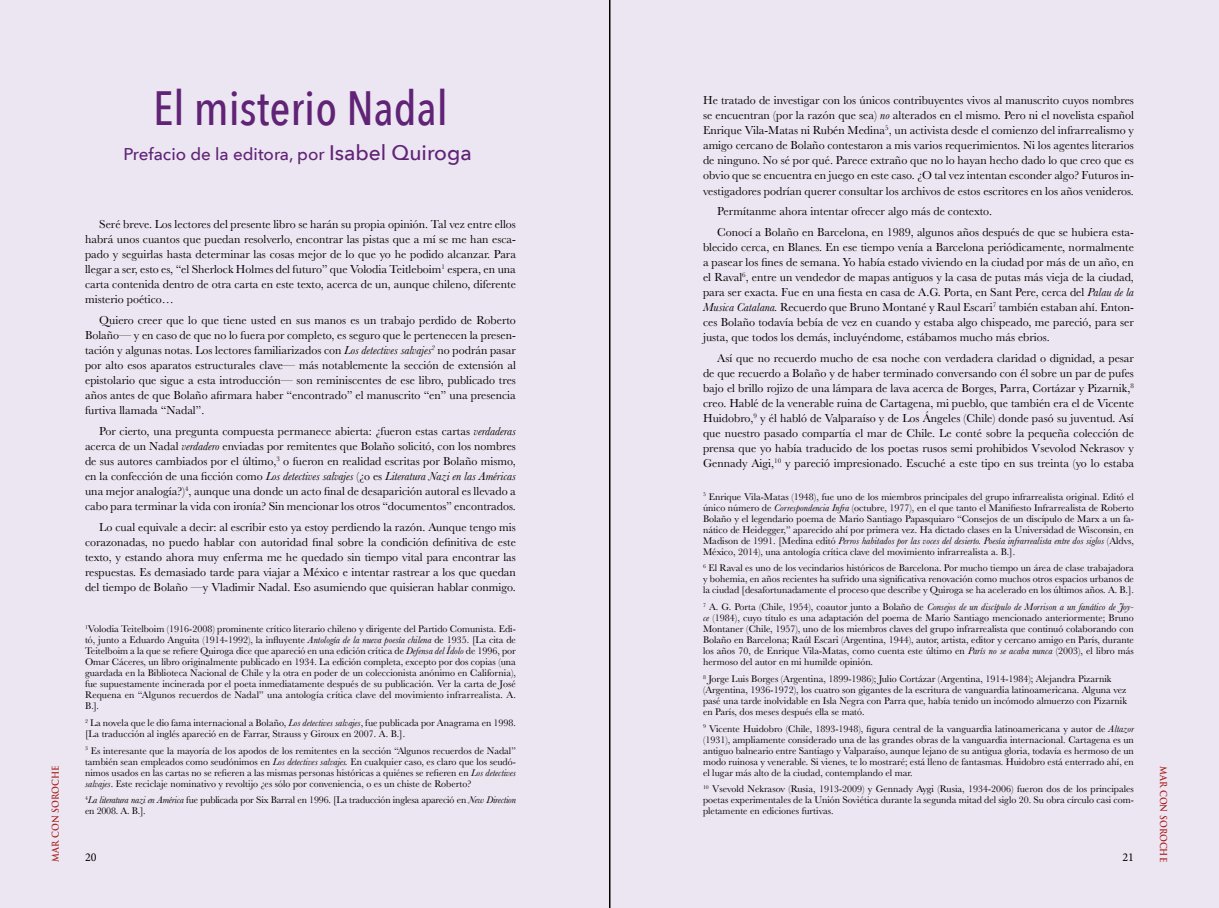
<style>
.page{position:relative;width:1219px;height:908px;background:#fff}
.page>*{position:absolute;margin:0;border:0;box-sizing:border-box;transform-origin:0 0}
.t1{font:500 48px "Avenir Next Condensed";color:#602376}
.t2{font:500 17px "Avenir Next";color:#602376}
.t3{font:12px/15px "Baskerville";color:#000;text-align:justify}
.t4{font:12px "Minion Pro";color:#000}
.t5{font:10px/11px "Baskerville";color:#000;text-align:justify}
.t6{font:10px/11px "Baskerville";letter-spacing:-.02em;color:#000}
.t7{font:700 9.2px "Trajan Pro";color:#a81916;scale:.91 1}
.s1{font-size:21px}
.s2{font-style:italic}
</style>
<div class="page">
<div style="left:0;top:0;width:609px;height:907px;background:#ece6f2"></div>
<div style="left:609px;top:0;width:610px;height:907px;background:#ece6f2"></div>
<hr style="left:609px;top:0;width:1px;height:907px;background:#000">
<p class="t7" style="left:50px;top:861px;width:107px;rotate:-90deg">MAR CON SOROCHE</p>
<h1 class="t1" style="left:153px;top:79px;width:296px">El misterio Nadal</h1>
<h2 class="t2" style="left:124px;top:140px;width:350px">Prefacio de la editora, por <span class="s1">Isabel Quiroga</span></h2>
<p class="t3" style="left:85px;top:217px;width:432px;text-indent:14px">Seré breve. Los lectores del presente libro se harán su propia opinión. Tal vez entre ellos habrá unos cuantos que puedan resolverlo, encontrar las pistas que a mí se me han esca&shy;pado y seguirlas hasta determinar las cosas mejor de lo que yo he podido alcanzar. Para llegar a ser, esto es, “el Sherlock Holmes del futuro” que Volodia Teitleboim<sup>1</sup> espera, en una carta contenida dentro de otra carta en este texto, acerca de un, aunque chileno, diferente misterio poético…</p>
<p class="t3" style="left:85px;top:313px;width:432px;text-indent:14px">Quiero creer que lo que tiene usted en sus manos es un trabajo perdido de Roberto Bolaño— y en caso de que no lo fuera por completo, es seguro que le pertenecen la presen&shy;tación y algunas notas. Los lectores familiarizados con <span class="s2">Los detectives salvajes</span><sup>2</sup> no podrán pasar por alto esos aparatos estructurales clave— más notablemente la sección de extensión al epistolario que sigue a esta introducción— son reminiscentes de ese libro, publicado tres años antes de que Bolaño afirmara haber “encontrado” el manuscrito “en” una presencia furtiva llamada “Nadal”.</p>
<p class="t3" style="left:85px;top:423px;width:432px;text-indent:14px">Por cierto, una pregunta compuesta permanece abierta: ¿fueron estas cartas <span class="s2">verdaderas </span>acerca de un Nadal <span class="s2">verdadero</span> enviadas por remitentes que Bolaño solicitó, con los nombres de sus autores cambiados por el último,<sup>3</sup> o fueron en realidad escritas por Bolaño mismo, en la confección de una ficción como <span class="s2">Los detectives salvajes</span> (¿o es <span class="s2">Literatura Nazi en las Américas </span>una mejor analogía?)<sup>4</sup>, aunque una donde un acto final de desaparición autoral es llevado a cabo para terminar la vida con ironía? Sin mencionar los otros “documentos” encontrados.</p>
<p class="t3" style="left:85px;top:519px;width:432px;text-indent:14px">Lo cual equivale a decir: al escribir esto ya estoy perdiendo la razón. Aunque tengo mis corazonadas, no puedo hablar con autoridad final sobre la condición definitiva de este texto, y estando ahora muy enferma me he quedado sin tiempo vital para encontrar las respuestas. Es demasiado tarde para viajar a México e intentar rastrear a los que quedan del tiempo de Bolaño —y Vladimir Nadal. Eso asumiendo que quisieran hablar conmigo.</p>
<p class="t5" style="left:85px;top:623px;width:432px"><sup>1</sup>Volodia Teitelboim (1916-2008) prominente crítico literario chileno y dirigente del Partido Comunista. Edi&shy;tó, junto a Eduardo Anguita (1914-1992), la influyente <span class="s2">Antología de la nueva poesía chilena</span> de 1935. [La cita de Teitelboim a la que se refiere Quiroga dice que apareció en una edición crítica de <span class="s2">Defensa del Ídolo</span> de 1996, por Omar Cáceres, un libro originalmente publicado en 1934. La edición completa, excepto por dos copias (una guardada en la Biblioteca Nacional de Chile y la otra en poder de un coleccionista anónimo en California), fue supuestamente incinerada por el poeta inmediatamente después de su publicación. Ver la carta de José Requena en “Algunos recuerdos de Nadal” una antología crítica clave del movimiento infrarrealista. A.<br>B.].</p>
<p class="t5" style="left:85px;top:717px;width:432px"><sup>2</sup> La novela que le dio fama internacional a Bolaño, <span class="s2">Los detectives salvajes</span>, fue publicada por Anagrama en 1998. [La traducción al inglés apareció en de Farrar, Strauss y Giroux en 2007. A. B.].</p>
<p class="t5" style="left:85px;top:744px;width:432px"><sup>3</sup> Es interesante que la mayoría de los apodos de los remitentes en la sección “Algunos recuerdos de Nadal” también sean empleados como seudónimos en <span class="s2">Los detectives salvajes.</span> En cualquier caso, es claro que los seudó&shy;nimos usados en las cartas no se refieren a las mismas personas históricas a quiénes se refieren en <span class="s2">Los detectives salvajes</span>. Este reciclaje nominativo y revoltijo ¿es sólo por conveniencia, o es un chiste de Roberto?</p>
<p class="t6" style="left:85px;top:794px;width:432px"><sup>4</sup><span class="s2">La literatura nazi en América</span> fue publicada por Six Barral en 1996. [La traducción inglesa apareció en <span class="s2">New Direction </span>en 2008. A. B.].</p>
<p class="t3" style="left:703px;top:93px;width:432px">He tratado de investigar con los únicos contribuyentes vivos al manuscrito cuyos nombres se encuentran (por la razón que sea) <span class="s2">no</span> alterados en el mismo. Pero ni el novelista español Enrique Vila-Matas ni Rubén Medina<sup>5</sup>, un activista desde el comienzo del infrarrealismo y amigo cercano de Bolaño contestaron a mis varios requerimientos. Ni los agentes literarios de ninguno. No sé por qué. Parece extraño que no lo hayan hecho dado lo que creo que es obvio que se encuentra en juego en este caso. ¿O tal vez intentan esconder algo? Futuros in&shy;vestigadores podrían querer consultar los archivos de estos escritores en los años venideros.</p>
<p class="t3" style="left:717px;top:201px;width:418px;line-height:20.7px">Permítanme ahora intentar ofrecer algo más de contexto.<br>Conocí a Bolaño en Barcelona, en 1989, algunos años después de que se hubiera esta-</p>
<p class="t3" style="left:703px;top:239px;width:432px">blecido cerca, en Blanes. En ese tiempo venía a Barcelona periódicamente, normalmente a pasear los fines de semana. Yo había estado viviendo en la ciudad por más de un año, en el Raval<sup>6</sup>, entre un vendedor de mapas antiguos y la casa de putas más vieja de la ciudad, para ser exacta. Fue en una fiesta en casa de A.G. Porta, en Sant Pere, cerca del <span class="s2">Palau de la Musica Catalana.</span> Recuerdo que Bruno Montané y Raul Escari<sup>7</sup> también estaban ahí. Enton&shy;ces Bolaño todavía bebía de vez en cuando y estaba algo chispeado, me pareció, para ser justa, que todos los demás, incluyéndome, estábamos mucho más ebrios.</p>
<p class="t3" style="left:703px;top:350px;width:432px;text-indent:14px">Así que no recuerdo mucho de esa noche con verdadera claridad o dignidad, a pesar de que recuerdo a Bolaño y de haber terminado conversando con él sobre un par de pufes bajo el brillo rojizo de una lámpara de lava acerca de Borges, Parra, Cortázar y Pizarnik,<sup>8 </sup>creo. Hablé de la venerable ruina de Cartagena, mi pueblo, que también era el de Vicente Huidobro,<sup>9</sup> y él habló de Valparaíso y de Los Ángeles (Chile) donde pasó su juventud. Así que nuestro pasado compartía el mar de Chile. Le conté sobre la pequeña colección de prensa que yo había traducido de los poetas rusos semi prohibidos Vsevolod Nekrasov y Gennady Aigi,<sup>10</sup> y pareció impresionado. Escuché a este tipo en sus treinta (yo lo estaba</p>
<p class="t5" style="left:703px;top:491px;width:432px"><sup>5</sup> Enrique Vila-Matas (1948), fue uno de los miembros principales del grupo infrarrealista original. Editó el único número de <span class="s2">Correspondencia Infra</span> (octubre, 1977), en el que tanto el Manifiesto Infrarrealista de Roberto Bolaño y el legendario poema de Mario Santiago Papasquiaro “Consejos de un discípulo de Marx a un fa&shy;nático de Heidegger,” aparecido ahí por primera vez. Ha dictado clases en la Universidad de Wisconsin, en Madison de 1991. [Medina editó <span class="s2">Perros habitados por las voces del desierto. Poesía infrarrealista entre dos siglos</span> (Aldvs, México, 2014), una antología crítica clave del movimiento infrarrealista a. B.].</p>
<p class="t5" style="left:703px;top:562px;width:432px"><sup>6</sup> El Raval es uno de los vecindarios históricos de Barcelona. Por mucho tiempo un área de clase trabajadora y bohemia, en años recientes ha sufrido una significativa renovación como muchos otros espacios urbanos de la ciudad [desafortunadamente el proceso que describe y Quiroga se ha acelerado en los últimos años. A. B.].</p>
<p class="t5" style="left:703px;top:601px;width:432px"><sup>7</sup> A. G. Porta (Chile, 1954), coautor junto a Bolaño de <span class="s2">Consejos de un discípulo de Morrison a un fanático de Joy&shy;ce</span> (1984), cuyo título es una adaptación del poema de Mario Santiago mencionado anteriormente; Bruno Montaner (Chile, 1957), uno de los miembros claves del grupo infrarrealista que continuó colaborando con Bolaño en Barcelona; Raúl Escari (Argentina, 1944), autor, artista, editor y cercano amigo en París, durante los años 70, de Enrique Vila-Matas, como cuenta este último en <span class="s2">París no se acaba nunca</span> (2003), el libro más hermoso del autor en mi humilde opinión.</p>
<p class="t5" style="left:703px;top:673px;width:425px;text-align:left"><sup>8</sup> Jorge Luis Borges (Argentina, 1899-1986); Julio Cortázar (Argentina, 1914-1984); Alejandra Pizarnik (Argentina, 1936-1972), los cuatro son gigantes de la escritura de vanguardia latinoamericana. Alguna vez pasé una tarde inolvidable en Isla Negra con Parra que, había tenido un incómodo almuerzo con Pizarnik en París, dos meses después ella se mató.</p>
<p class="t5" style="left:703px;top:722px;width:432px"><sup>9</sup> Vicente Huidobro (Chile, 1893-1948), figura central de la vanguardia latinoamericana y autor de <span class="s2">Altazor </span>(1931), ampliamente considerado una de las grandes obras de la vanguardia internacional. Cartagena es un antiguo balneario entre Santiago y Valparaíso, aunque lejano de su antigua gloria, todavía es hermoso de un modo ruinosa y venerable. Si vienes, te lo mostraré; está lleno de fantasmas. Huidobro está enterrado ahí, en el lugar más alto de la ciudad, contemplando el mar.</p>
<p class="t5" style="left:703px;top:783px;width:432px"><sup>10</sup> Vsevold Nekrasov (Rusia, 1913-2009) y Gennady Aygi (Rusia, 1934-2006) fueron dos de los principales poetas experimentales de la Unión Soviética durante la segunda mitad del siglo 20. Su obra círculo casi com&shy;pletamente en ediciones furtivas.</p>
<p class="t4" style="left:85px;top:849px;width:13px">20</p>
<p class="t4" style="left:1122px;top:849px;width:13px">21</p>
<p class="t7" style="left:1169px;top:765px;width:107px;rotate:90deg">MAR CON SOROCHE</p>
</div>
